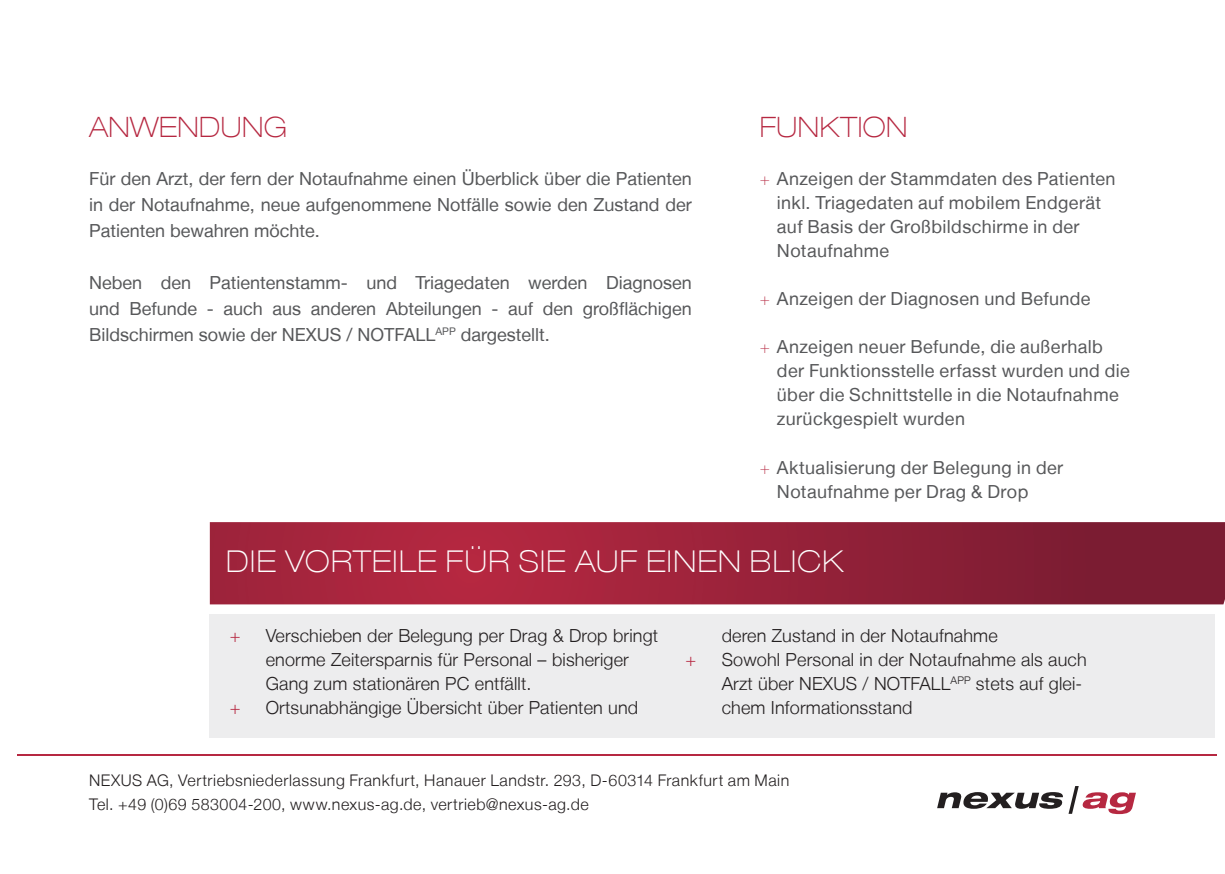
<style>
.page{position:relative;width:1225px;height:874px;background:#fff}
.page>*{position:absolute;margin:0;border:0;box-sizing:border-box;transform-origin:0 0}
.t1{font:100 expanded 30px "Helvetica Neue LT";letter-spacing:.045em;color:#fff}
.t2{font:100 expanded 28px "Helvetica Neue LT";letter-spacing:.015em;color:#b62841}
.t3{font:18px/24px "Helvetica Neue LT";letter-spacing:.02em;color:#57585a}
.t4{font:300 18px/24px "Helvetica Neue LT";letter-spacing:.01em;color:#231f20}
.t5{font:300 expanded 18px "Helvetica Neue LT";color:#b62841}
.t6{font:300 16px/24px "Helvetica Neue LT";letter-spacing:.03em;color:#231f20}
.s1{font-weight:100;font-stretch:condensed;font-size:17px;color:#b62841}
</style>
<div class="page">
<div style="left:210px;top:614px;width:1005px;height:123px;background:#ededee"></div>
<svg style="left:210px;top:522px;width:1015px;height:82px;background:#982239"></svg>
<svg style="left:937px;top:786px;width:199px;height:27px"></svg>
<hr style="left:17px;top:754px;width:1199px;height:1px;background:#b62841">
<h2 class="t2" style="left:89px;top:110px;width:199px">ANWENDUNG</h2>
<h2 class="t2" style="left:760px;top:110px;width:149px">FUNKTION</h2>
<p class="t3" style="left:89px;top:165px;width:604px;line-height:26px;text-align:justify">Für den Arzt, der fern der Notaufnahme einen Überblick über die Patienten in der Notaufnahme, neue aufgenommene Notfälle sowie den Zustand der Patienten bewahren möchte.</p>
<p class="t3" style="left:89px;top:269px;width:604px;line-height:26px;text-align:justify">Neben den Patientenstamm- und Triagedaten werden Diagnosen und Befunde - auch aus anderen Abteilungen - auf den großflächigen Bildschirmen sowie der NEXUS / NOTFALL<sup>APP</sup> dargestellt.</p>
<p class="t3" style="left:777px;top:166px;width:340px;text-indent:-17px"><span class="s1">+</span> Anzeigen der Stammdaten des Patienten inkl. Triagedaten auf mobilem Endgerät auf Basis der Großbildschirme in der<br>Notaufnahme</p>
<p class="t3" style="left:760px;top:286px;width:332px"><span class="s1">+</span> Anzeigen der Diagnosen und Befunde</p>
<p class="t3" style="left:777px;top:334px;width:354px;text-indent:-17px"><span class="s1">+</span> Anzeigen neuer Befunde, die außerhalb der Funktionsstelle erfasst wurden und die über die Schnittstelle in die Notaufnahme zurückgespielt wurden</p>
<p class="t3" style="left:777px;top:454px;width:288px;text-indent:-17px"><span class="s1">+</span> Aktualisierung der Belegung in der<br>Notaufnahme per Drag &amp; Drop</p>
<h1 class="t1" style="left:226px;top:543px;width:619px">DIE VORTEILE FÜR SIE AUF EINEN BLICK</h1>
<p class="t5" style="left:230px;top:624px;width:12px">+</p>
<p class="t4" style="left:266px;top:622px;width:394px">Verschieben der Belegung per Drag &amp; Drop bringt enorme Zeitersparnis für Personal – bisheriger<br>Gang zum stationären PC entfällt.</p>
<p class="t5" style="left:230px;top:696px;width:12px">+</p>
<p class="t4" style="left:266px;top:694px;width:374px">Ortsunabhängige Übersicht über Patienten und</p>
<p class="t4" style="left:721px;top:622px;width:277px">deren Zustand in der Notaufnahme</p>
<p class="t5" style="left:685px;top:648px;width:12px">+</p>
<p class="t4" style="left:721px;top:646px;width:367px">Sowohl Personal in der Notaufnahme als auch<br>Arzt über NEXUS / NOTFALL<sup>APP</sup> stets auf glei&shy;chem Informationsstand</p>
<p class="t6" style="left:89px;top:767px;width:702px">NEXUS AG, Vertriebsniederlassung Frankfurt, Hanauer Landstr. 293, D-60314 Frankfurt am Main<br>Tel. +49 (0)69 583004-200, www.nexus-ag.de, vertrieb@nexus-ag.de</p>
</div>
